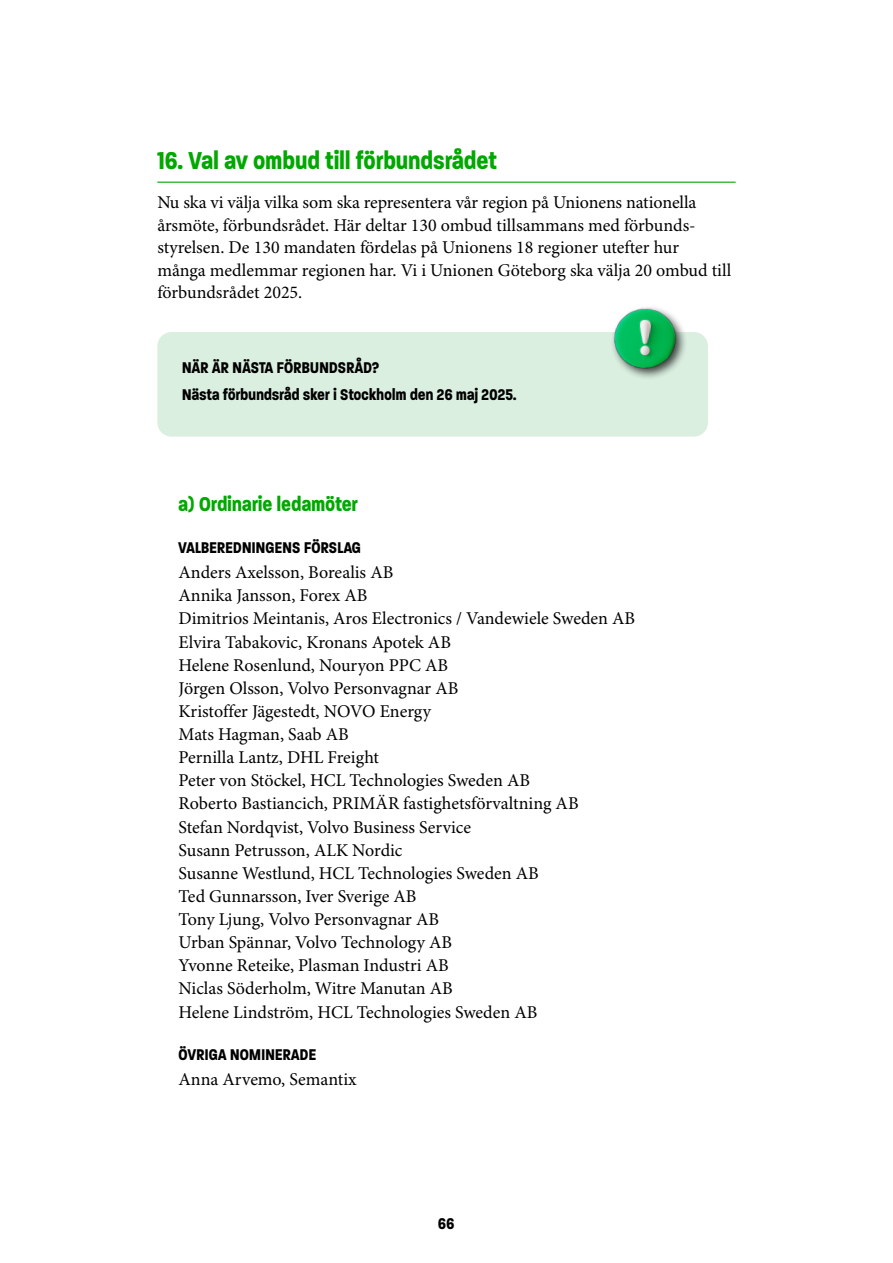
<style>
.page{position:relative;width:893px;height:1263px;background:#fff}
.page>*{position:absolute;margin:0;border:0;box-sizing:border-box;transform-origin:0 0}
.H2_-_Dagordningspunkter_linje_22_pt{font:700 33px "Paralucent Condensed";color:#00a800}
.H3_-_grön_med_indrag_18_pt{font:700 27px "Paralucent Condensed";color:#00a800}
.P_Faktarutor_bröd{font:700 21px "Paralucent Condensed";color:#000}
.H4_-_14_pt_med_indrag{font:700 21px "Paralucent Condensed";color:#000}
.H3_-_14_pt_svart{font:700 21px "Paralucent Condensed";color:#000}
.LISTA_-_Namnlista_med_indrag{font:18px "Minion Pro";letter-spacing:-.005em;color:#000}
.P_BRÖD{font:18px/22.5px "Minion Pro";letter-spacing:-.005em;color:#000}
</style>
<div class="page">
<hr style="left:157px;top:182px;width:579px;height:1px;background:#00a800">
<div style="left:157px;top:332px;width:551px;height:105px;background:#daefe0;border-radius:14px"></div>
<img style="left:613px;top:307px;width:89px;height:71px">
<h2 class="H2_-_Dagordningspunkter_linje_22_pt" style="left:157px;top:142px;width:341px">16. Val av ombud till förbundsrådet</h2>
<p class="P_BRÖD" style="left:157px;top:192px;width:576px">Nu ska vi välja vilka som ska representera vår region på Unionens nationella årsmöte, förbundsrådet. Här deltar 130 ombud tillsammans med förbunds&shy;styrelsen. De 130 mandaten fördelas på Unionens 18 regioner utefter hur många medlemmar regionen har. Vi i Unionen Göteborg ska välja 20 ombud till förbundsrådet 2025.</p>
<h3 class="H3_-_14_pt_svart" style="left:182px;top:356px;width:199px">NÄR ÄR NÄSTA FÖRBUNDSRÅD?</h3>
<p class="P_Faktarutor_bröd" style="left:182px;top:383px;width:336px">Nästa förbundsråd sker i Stockholm den 26 maj 2025.</p>
<h3 class="H3_-_grön_med_indrag_18_pt" style="left:179px;top:489px;width:181px">a) Ordinarie ledamöter</h3>
<h4 class="H4_-_14_pt_med_indrag" style="left:179px;top:536px;width:184px">VALBEREDNINGENS FÖRSLAG</h4>
<p class="LISTA_-_Namnlista_med_indrag" style="left:179px;top:562px;width:216px">Anders Axelsson, Borealis AB</p>
<p class="LISTA_-_Namnlista_med_indrag" style="left:179px;top:585px;width:190px">Annika Jansson, Forex AB</p>
<p class="LISTA_-_Namnlista_med_indrag" style="left:179px;top:608px;width:458px">Dimitrios Meintanis, Aros Electronics / Vandewiele Sweden AB</p>
<p class="LISTA_-_Namnlista_med_indrag" style="left:179px;top:631px;width:274px">Elvira Tabakovic, Kronans Apotek AB</p>
<p class="LISTA_-_Namnlista_med_indrag" style="left:179px;top:654px;width:271px">Helene Rosenlund, Nouryon PPC AB</p>
<p class="LISTA_-_Namnlista_med_indrag" style="left:179px;top:677px;width:281px">Jörgen Olsson, Volvo Personvagnar AB</p>
<p class="LISTA_-_Namnlista_med_indrag" style="left:179px;top:700px;width:254px">Kristoffer Jägestedt, NOVO Energy</p>
<p class="LISTA_-_Namnlista_med_indrag" style="left:179px;top:723px;width:172px">Mats Hagman, Saab AB</p>
<p class="LISTA_-_Namnlista_med_indrag" style="left:179px;top:747px;width:202px">Pernilla Lantz, DHL Freight</p>
<p class="LISTA_-_Namnlista_med_indrag" style="left:179px;top:770px;width:353px">Peter von Stöckel, HCL Technologies Sweden AB</p>
<p class="LISTA_-_Namnlista_med_indrag" style="left:179px;top:793px;width:402px">Roberto Bastiancich, PRIMÄR fastighetsförvaltning AB</p>
<p class="LISTA_-_Namnlista_med_indrag" style="left:179px;top:816px;width:294px">Stefan Nordqvist, Volvo Business Service</p>
<p class="LISTA_-_Namnlista_med_indrag" style="left:179px;top:839px;width:225px">Susann Petrusson, ALK Nordic</p>
<p class="LISTA_-_Namnlista_med_indrag" style="left:179px;top:862px;width:362px">Susanne Westlund, HCL Technologies Sweden AB</p>
<p class="LISTA_-_Namnlista_med_indrag" style="left:179px;top:885px;width:239px">Ted Gunnarsson, Iver Sverige AB</p>
<p class="LISTA_-_Namnlista_med_indrag" style="left:179px;top:908px;width:262px">Tony Ljung, Volvo Personvagnar AB</p>
<p class="LISTA_-_Namnlista_med_indrag" style="left:179px;top:932px;width:275px">Urban Spännar, Volvo Technology AB</p>
<p class="LISTA_-_Namnlista_med_indrag" style="left:179px;top:955px;width:272px">Yvonne Reteike, Plasman Industri AB</p>
<p class="LISTA_-_Namnlista_med_indrag" style="left:179px;top:978px;width:276px">Niclas Söderholm, Witre Manutan AB</p>
<p class="LISTA_-_Namnlista_med_indrag" style="left:179px;top:1001px;width:360px">Helene Lindström, HCL Technologies Sweden AB</p>
<h4 class="H4_-_14_pt_med_indrag" style="left:179px;top:1043px;width:139px">ÖVRIGA NOMINERADE</h4>
<p class="LISTA_-_Namnlista_med_indrag" style="left:179px;top:1068px;width:180px">Anna Arvemo, Semantix</p>
<p class="P_Faktarutor_bröd" style="left:438px;top:1212px;width:18px">66</p>
</div>
